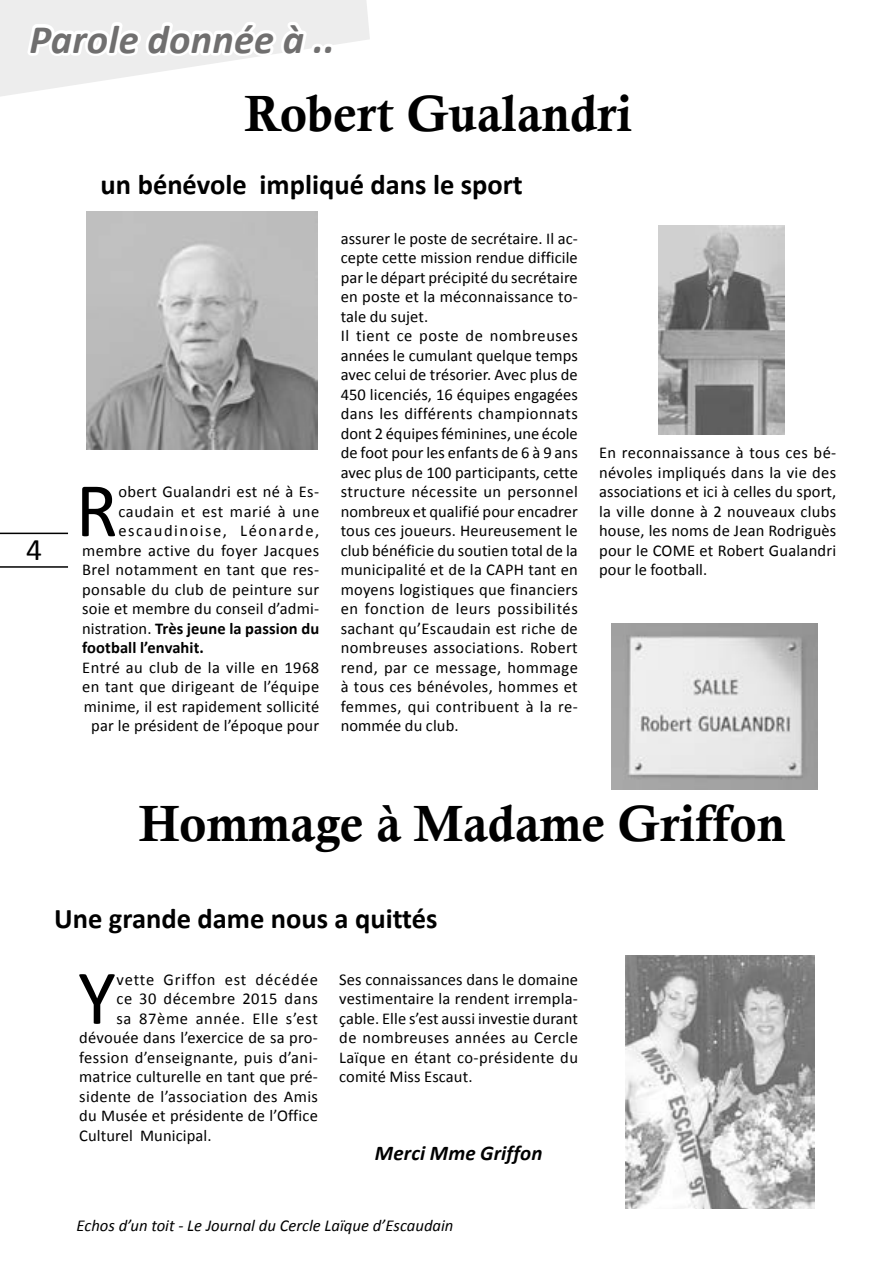
<style>
.page{position:relative;width:893px;height:1263px;background:#fff}
.page>*{position:absolute;margin:0;border:0;box-sizing:border-box;transform-origin:0 0}
.t1{font:78px "Calibri";color:#000}
.t2{font:51px "Calis MT Bol";color:#000}
.t3{font:italic 700 40.5px "Calibri";letter-spacing:.005em;color:#706f6f}
.t4{font:31.5px "Calibri";color:#000}
.t5{font:700 28.5px "Calibri";color:#000}
.t6{font:italic 700 21px "Calibri";letter-spacing:.005em;color:#000}
.t7{font:italic 16.65px "Calibri";color:#000}
.t8{font:16.5px/19.5px "Calibri";letter-spacing:.015em;color:#000;text-align:justify}
.t9{font:700 16.5px "Calibri";letter-spacing:.005em;color:#000}
.t10{font:16.5px "Calibri";letter-spacing:.035em;color:#000}
.t11{font:16.5px "Calibri";letter-spacing:.09em;color:#000}
.t12{font:16.5px "Calibri";letter-spacing:.055em;color:#000}
.t13{font:16.5px "Calibri";letter-spacing:.04em;color:#000}
.s1{font-weight:400}
</style>
<div class="page">
<hr style="left:0;top:533px;width:68px;height:1px;background:#000">
<hr style="left:0;top:566px;width:68px;height:2px;background:#000">
<svg style="left:0;top:0;width:370px;height:97px"></svg>
<img style="left:86px;top:211px;width:231px;height:239px">
<img style="left:625px;top:956px;width:190px;height:252px">
<img style="left:658px;top:226px;width:127px;height:208px">
<img style="left:611px;top:623px;width:207px;height:167px">
<h3 class="t3" style="left:29px;top:13px;width:307px">Parole donnée à ..</h3>
<h2 class="t2" style="left:245px;top:84px;width:389px">Robert Gualandri</h2>
<h3 class="t4" style="left:26px;top:530px;width:17px">4</h3>
<h3 class="t5" style="left:101px;top:166px;width:424px">un bénévole impliqué dans le sport</h3>
<h1 class="t1" style="left:76px;top:461px;width:44px">R</h1>
<p class="t8" style="left:118px;top:482px;width:202px">obert Gualandri est né à Es-</p>
<p class="t10" style="left:118px;top:501px;width:202px">caudain et est marié à une</p>
<p class="t11" style="left:118px;top:520px;width:202px">escaudinoise, Léonarde,</p>
<p class="t8" style="left:82px;top:540px;width:239px">membre active du foyer Jacques</p>
<p class="t8" style="left:82px;top:560px;width:239px">Brel notamment en tant que res-</p>
<p class="t8" style="left:82px;top:579px;width:238px">ponsable du club de peinture sur</p>
<p class="t8" style="left:82px;top:599px;width:238px">soie et membre du conseil d’admi-</p>
<p class="t9" style="left:82px;top:618px;width:238px"><span class="s1">nistration.</span> Très jeune la passion du</p>
<p class="t9" style="left:82px;top:637px;width:123px">football l’envahit.</p>
<p class="t8" style="left:82px;top:657px;width:239px;text-align:center">Entré au club de la ville en 1968 en tant que dirigeant de l’équipe minime, il est rapidement sollicité par le président de l’époque pour</p>
<p class="t8" style="left:341px;top:228px;width:239px;text-align:left">assurer le poste de secrétaire. Il ac&shy;cepte cette mission rendue difficile par le départ précipité du secrétaire en poste et la méconnaissance to&shy;tale du sujet.<br>Il tient ce poste de nombreuses années le cumulant quelque temps avec celui de trésorier. Avec plus de<br>450 licenciés, 16 équipes engagées dans les différents championnats dont 2 équipes féminines, une école de foot pour les enfants de 6 à 9 ans avec plus de 100 participants, cette structure nécessite un personnel nombreux et qualifié pour encadrer tous ces joueurs. Heureusement le club bénéficie du soutien total de la municipalité et de la CAPH tant en moyens logistiques que financiers en fonction de leurs possibilités sachant qu’Escaudain est riche de nombreuses associations. Robert rend, par ce message, hommage à tous ces bénévoles, hommes et femmes, qui contribuent à la re&shy;nommée du club.</p>
<p class="t8" style="left:599px;top:443px;width:239px">En reconnaissance à tous ces bé&shy;névoles impliqués dans la vie des associations et ici à celles du sport, la ville donne à 2 nouveaux clubs house, les noms de Jean Rodriguès pour le COME et Robert Gualandri pour le football.</p>
<h2 class="t2" style="left:139px;top:794px;width:648px">Hommage à Madame Griffon</h2>
<h3 class="t5" style="left:54px;top:900px;width:385px">Une grande dame nous a quittés</h3>
<h1 class="t1" style="left:78px;top:948px;width:39px">Y</h1>
<p class="t12" style="left:117px;top:969px;width:203px">vette Griffon est décédée</p>
<p class="t10" style="left:117px;top:988px;width:203px">ce 30 décembre 2015 dans</p>
<p class="t13" style="left:117px;top:1008px;width:203px">sa 87ème année. Elle s’est</p>
<p class="t8" style="left:79px;top:1028px;width:240px">dévouée dans l’exercice de sa pro-</p>
<p class="t8" style="left:79px;top:1047px;width:240px">fession d’enseignante, puis d’ani-</p>
<p class="t8" style="left:79px;top:1067px;width:240px">matrice culturelle en tant que pré-</p>
<p class="t8" style="left:79px;top:1086px;width:240px">sidente de l’association des Amis</p>
<p class="t8" style="left:79px;top:1106px;width:240px">du Musée et présidente de l’Office</p>
<p class="t8" style="left:79px;top:1125px;width:134px">Culturel Municipal.</p>
<p class="t8" style="left:339px;top:969px;width:240px">Ses connaissances dans le domaine vestimentaire la rendent irrempla&shy;çable. Elle s’est aussi investie durant de nombreuses années au Cercle Laïque en étant co-présidente du comité Miss Escaut.</p>
<p class="t6" style="left:375px;top:1140px;width:169px">Merci Mme Griffon</p>
<p class="t7" style="left:77px;top:1214px;width:378px">Echos d’un toit - Le Journal du Cercle Laïque d’Escaudain</p>
</div>
